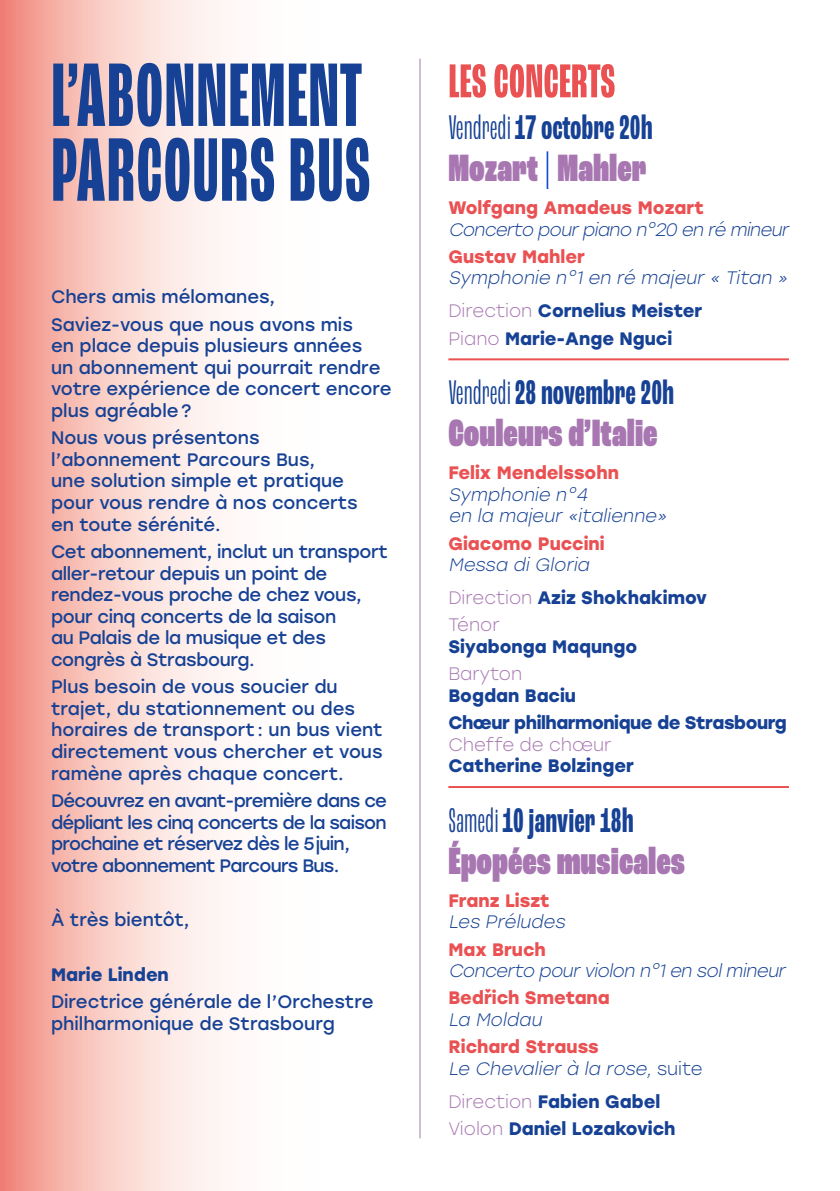
<style>
.page{position:relative;width:840px;height:1191px;background:#fff}
.page>*{position:absolute;margin:0;border:0;box-sizing:border-box;transform-origin:0 0}
.t1{font:700 extra-condensed 94.8px/74.8px "Roc Grotesk";letter-spacing:.01em;color:#164194;scale:.9 1}
.t2{font:700 extra-condensed 50px "Roc Grotesk";color:#ea5153}
.t3{font:900 extra-condensed 40px "Roc Grotesk";color:#a877b2}
.t4{font:700 extra-condensed 36px "Roc Grotesk";color:#164194}
.t5{font:18px/21.6px "Stolzl";color:#164194}
.t6{font:italic 300 18px/21.6px "Stolzl";color:#164194}
.t7{font:18px/21.6px "Stolzl";letter-spacing:-.02em;color:#164194}
.t8{font:700 18px/33px "Stolzl";color:#164194}
.t9{font:18px/21.6px "Stolzl";letter-spacing:-.04em;color:#164194}
.t10{font:700 18px "Stolzl";color:#ea5153}
.t11{font:700 18px/27.2px "Stolzl";letter-spacing:-.025em;color:#164194}
.t12{font:300 18px "Stolzl";color:#a877b2}
.s1{font-weight:300}
.s2{font-weight:300;font-stretch:normal;color:#003bd2}
.s3{font-style:normal;color:#a877b2}
.s4{font-weight:700;font-style:normal}
.s5{font-weight:300;color:#a877b2}
.s6{font-weight:300;font-style:italic}
.s7{font-weight:700;font-style:normal;color:#ea5153}
.s8{font-style:normal}
</style>
<div class="page">
<svg style="left:0;top:0;width:420px;height:1191px"></svg>
<hr style="left:448px;top:358px;width:340px;height:2px;background:#ea5153">
<hr style="left:448px;top:786px;width:340px;height:2px;background:#ea5153">
<hr style="left:419px;top:59px;width:1px;height:1079px;background:#a877b2">
<h1 class="t1" style="left:51px;top:59px;width:356px">L’ABONNEMENT<br>PARCOURS BUS</h1>
<p class="t5" style="left:51px;top:282px;width:303px;line-height:27.2px">Chers amis mélomanes,<br>Saviez-vous que nous avons mis</p>
<p class="t5" style="left:51px;top:334px;width:342px">en place depuis plusieurs années<br>un abonnement qui pourrait rendre votre expérience de concert encore plus agréable ?</p>
<p class="t5" style="left:51px;top:426px;width:308px">Nous vous présentons l’abonnement Parcours Bus,<br>une solution simple et pratique pour vous rendre à nos concerts en toute sérénité.</p>
<p class="t7" style="left:51px;top:540px;width:338px">Cet abonnement, inclut un transport aller-retour depuis un point de rendez-vous proche de chez vous, pour cinq concerts de la saison<br>au Palais de la musique et des congrès à Strasbourg.</p>
<p class="t5" style="left:51px;top:675px;width:333px">Plus besoin de vous soucier du trajet, du stationnement ou des horaires de transport : un bus vient directement vous chercher et vous ramène après chaque concert.</p>
<p class="t9" style="left:51px;top:789px;width:337px">Découvrez en avant-première dans ce dépliant les cinq concerts de la saison prochaine et réservez dès le 5 juin, votre abonnement Parcours Bus.</p>
<p class="t5" style="left:51px;top:908px;width:140px">À très bientôt,</p>
<p class="t8" style="left:51px;top:957px;width:119px">Marie Linden</p>
<p class="t5" style="left:51px;top:990px;width:324px">Directrice générale de l’Orchestre philharmonique de Strasbourg</p>
<h2 class="t2" style="left:448px;top:52px;width:168px">LES CONCERTS</h2>
<h3 class="t4" style="left:448px;top:107px;width:206px"><span class="s1">Vendredi</span> 17octobre 20h</h3>
<h3 class="t3" style="left:448px;top:144px;width:199px">Mozart <span class="s2">|</span> Mahler</h3>
<p class="t10" style="left:448px;top:195px;width:257px">Wolfgang Amadeus Mozart</p>
<p class="t6" style="left:448px;top:218px;width:345px">Concerto pourpiano n°20 en ré mineur</p>
<p class="t10" style="left:448px;top:243px;width:138px">Gustav Mahler</p>
<p class="t6" style="left:448px;top:261px;width:345px;line-height:33px">Symphonie n°1 en ré majeur « Titan »<br><span class="s3">Direction</span> <span class="s4">Cornelius Meister</span></p>
<p class="t8" style="left:448px;top:321px;width:225px"><span class="s5">Piano</span> Marie-Ange Nguci</p>
<h3 class="t4" style="left:448px;top:372px;width:227px"><span class="s1">Vendredi</span> 28novembre 20h</h3>
<h3 class="t3" style="left:448px;top:409px;width:210px">Couleurs d’Italie</h3>
<p class="t10" style="left:448px;top:460px;width:172px">Felix Mendelssohn</p>
<p class="t6" style="left:448px;top:483px;width:224px">Symphonie n°4<br>en la majeur «italienne»</p>
<p class="t10" style="left:448px;top:530px;width:158px">Giacomo Puccini</p>
<p class="t8" style="left:448px;top:547px;width:260px"><span class="s6">Messa di Gloria<br></span><span class="s5">Direction</span> Aziz Shokhakimov</p>
<p class="t12" style="left:448px;top:612px;width:53px">Ténor</p>
<p class="t8" style="left:448px;top:629px;width:190px">Siyabonga Maqungo</p>
<p class="t12" style="left:448px;top:661px;width:75px">Baryton</p>
<p class="t11" style="left:448px;top:681px;width:340px">Bogdan Baciu<br>Chœur philharmonique de Strasbourg</p>
<p class="t12" style="left:448px;top:732px;width:164px">Cheffe de chœur</p>
<p class="t8" style="left:448px;top:748px;width:187px">Catherine Bolzinger</p>
<h3 class="t4" style="left:448px;top:799px;width:187px"><span class="s1">Samedi</span> 10janvier 18h</h3>
<h3 class="t3" style="left:448px;top:836px;width:238px">Épopées musicales</h3>
<p class="t10" style="left:448px;top:887px;width:103px">Franz Liszt</p>
<p class="t6" style="left:448px;top:910px;width:122px">Les Préludes</p>
<p class="t10" style="left:448px;top:936px;width:99px">Max Bruch</p>
<p class="t6" style="left:448px;top:959px;width:342px">Concerto pourviolon n°1en solmineur</p>
<p class="t10" style="left:448px;top:985px;width:163px">Bedřich Smetana</p>
<p class="t6" style="left:448px;top:1008px;width:99px">La Moldau</p>
<p class="t6" style="left:448px;top:1035px;width:256px"><span class="s7">Richard Strauss<br></span>Le Chevalier à la rose, <span class="s8">s u i t e</span></p>
<p class="t8" style="left:448px;top:1087px;width:228px;line-height:27.2px"><span class="s5">Direction</span> Fabien Gabel<br><span class="s5">Violon</span> Daniel Lozakovich</p>
</div>
